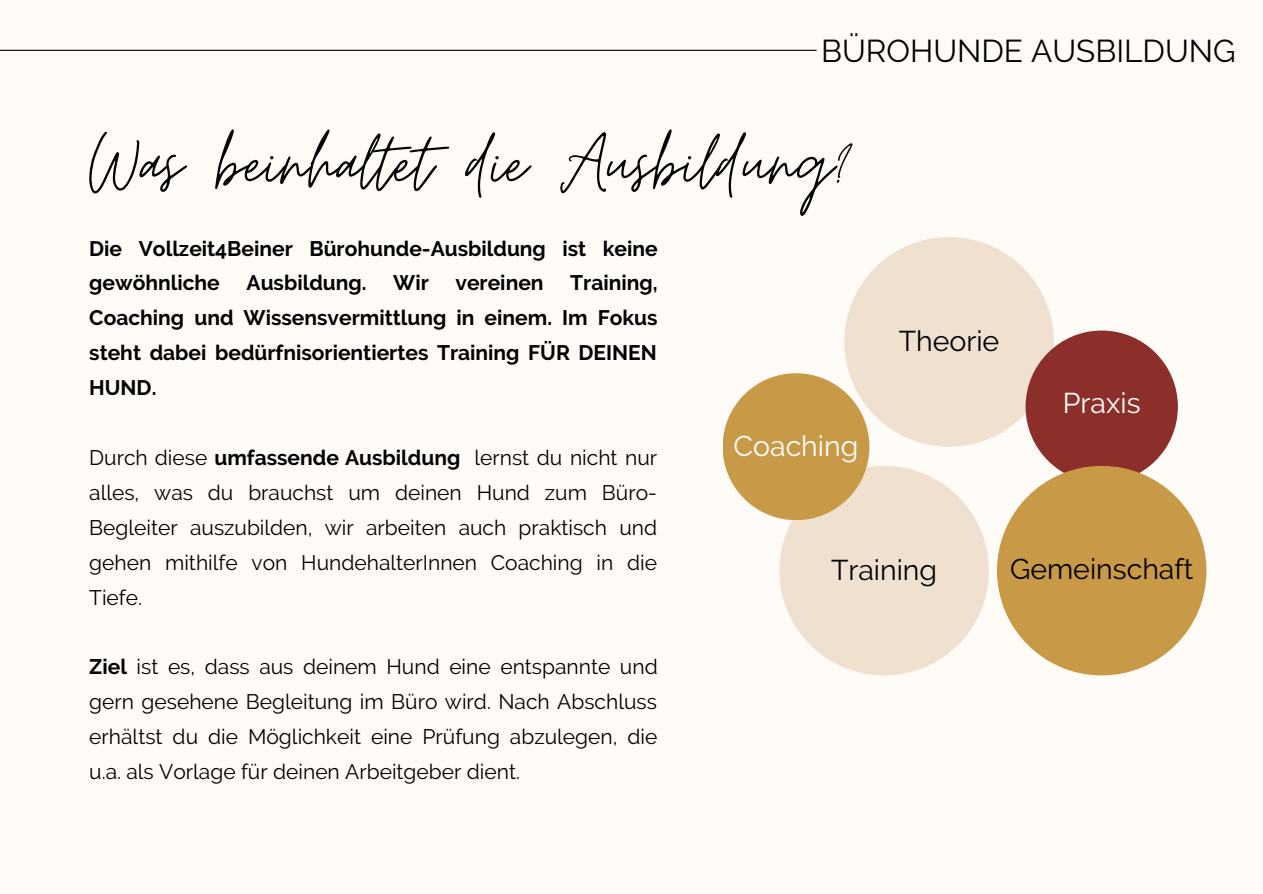
<style>
.page{position:relative;width:1263px;height:894px;background:#fff}
.page>*{position:absolute;margin:0;border:0;box-sizing:border-box;transform-origin:0 0}
.t1{font:87.6px "Moon Time";color:#000}
.t2{font:31.5px "Raleway";color:#000}
.t3{font:28.5px "Raleway";color:#000}
.t4{font:28.5px "Raleway";color:#fff}
.t5{font:21px/34.8px "Raleway";color:#000;text-align:justify}
.t6{font:700 21px/34.8px "Raleway";color:#000}
.s1{font-weight:700}
</style>
<div class="page">
<div style="left:0;top:0;width:1263px;height:893px;background:#fffbf6"></div>
<hr style="left:0;top:50px;width:817px;height:1px;background:#000">
<div style="left:779px;top:465px;width:210px;height:210px;background:#f0e0d0;border-radius:50%"></div>
<div style="left:723px;top:373px;width:146px;height:147px;background:#c89946;border-radius:50%"></div>
<div style="left:844px;top:237px;width:210px;height:209px;background:#f0e0d0;border-radius:50%"></div>
<div style="left:1025px;top:330px;width:153px;height:153px;background:#8c2f2b;border-radius:50%"></div>
<div style="left:997px;top:465px;width:209px;height:210px;background:#c89946;border-radius:50%"></div>
<p class="t2" style="left:821px;top:32px;width:416px">BÜROHUNDE AUSBILDUNG</p>
<p class="t1" style="left:89px;top:110px;width:768px">Was beinhaltet die Ausbildung?</p>
<p class="t6" style="left:89px;top:231px;width:570px">Die Vollzeit4Beiner Bürohunde-Ausbildung ist keine gewöhnliche</p>
<p class="t6" style="left:89px;top:265px;width:570px;text-align:justify;text-indent:481px">Training, Coaching und Wissensvermittlung in einem. Im Fokus steht dabei bedürfnisorientiertes Training FÜR DEINEN HUND.</p>
<p class="t6" style="left:247px;top:265px;width:121px">Ausbildung.</p>
<p class="t6" style="left:393px;top:265px;width:37px">Wir</p>
<p class="t6" style="left:455px;top:265px;width:90px">vereinen</p>
<p class="t3" style="left:899px;top:324px;width:102px">Theorie</p>
<p class="t5" style="left:89px;top:440px;width:569px">Durch diese <span class="s1">umfassende Ausbildung</span> lernst du nicht nur alles, was du brauchst um deinen Hund zum Büro-Begleiter auszubilden, wir arbeiten auch praktisch und gehen mithilfe von HundehalterInnen Coaching in die Tiefe.</p>
<p class="t4" style="left:734px;top:429px;width:126px">Coaching</p>
<p class="t3" style="left:831px;top:553px;width:108px">Training</p>
<p class="t4" style="left:1063px;top:385px;width:79px">Praxis</p>
<p class="t3" style="left:1010px;top:552px;width:185px">Gemeinschaft</p>
<p class="t5" style="left:89px;top:649px;width:570px"><span class="s1">Ziel</span> ist es, dass aus deinem Hund eine entspannte und gern gesehene Begleitung im Büro wird. Nach Abschluss erhältst du die Möglichkeit eine Prüfung abzulegen, die u.a. als Vorlage für deinen Arbeitgeber dient.</p>
</div>
